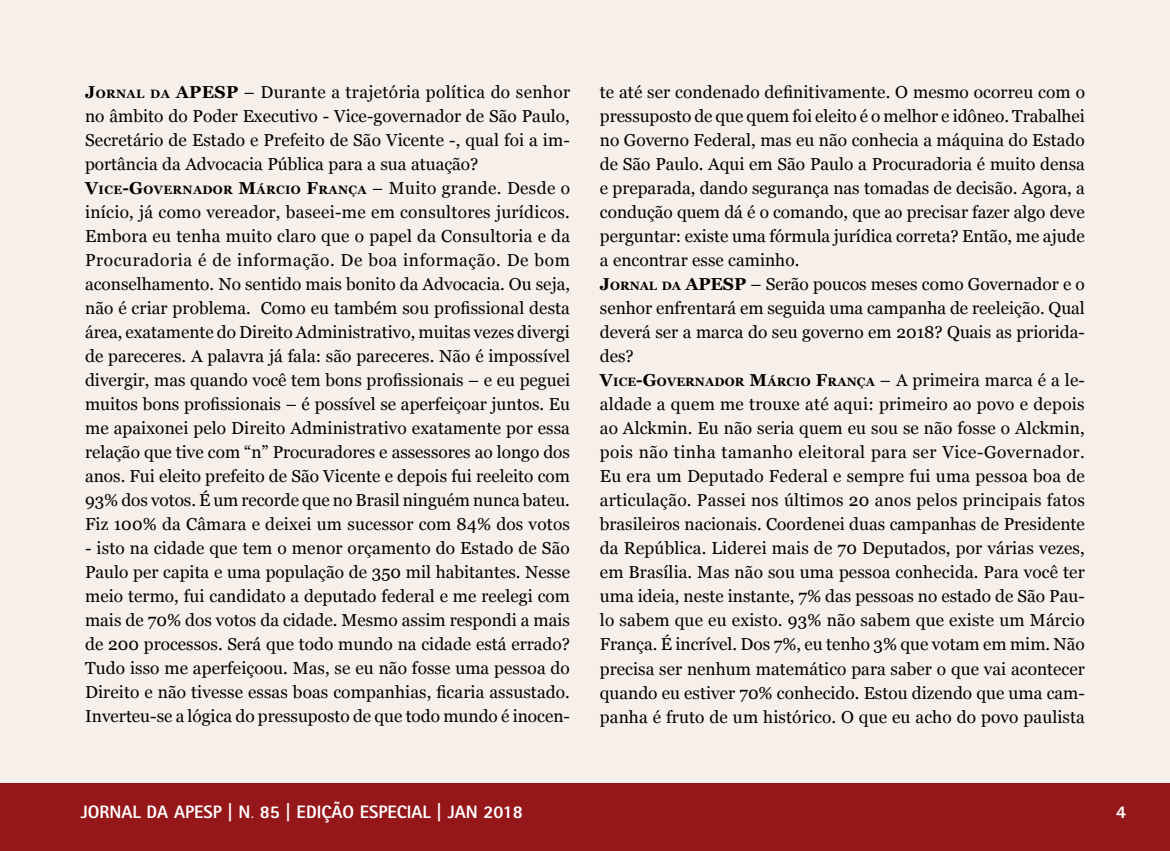
<style>
.page{position:relative;width:1170px;height:851px;background:#fff}
.page>*{position:absolute;margin:0;border:0;box-sizing:border-box;transform-origin:0 0}
.t1{font:800 18px "Rotis Sans Serif Std";color:#fff}
.t2{font:800 18px "Rotis Semi Sans Std";color:#fff}
.t3{font:17.25px/24px "Georgia";color:#000;text-align:justify}
.t4{font:700 12.15px "Georgia";letter-spacing:.02em;color:#000}
.s1{font-weight:700}
.s2{font-weight:700;font-size:12.15px}
.s3{font-size:17.25px}
.s4{font-weight:400;font-size:17.25px}
.s5{font-family:"Rotis Sans Serif";font-weight:300}
</style>
<div class="page">
<div style="left:0;top:783px;width:1169px;height:67px;background:#96171a"></div>
<div style="left:0;top:0;width:1169px;height:783px;background:#f7efe9"></div>
<p class="t3" style="left:85px;top:81px;width:486px"><span class="s1">J</span><span class="s2">ORNAL DA</span> <span class="s1">APESP</span> – Durante a trajetória política do senhor no âmbito do Poder Executivo - Vice-governador de São Paulo, Secretário de Estado e Prefeito de São Vicente -, qual foi a im&shy;portância da Advocacia Pública para a sua atuação?</p>
<p class="t4" style="left:85px;top:182px;width:486px"><span class="s3">V</span>ICE<span class="s3">-G</span>OVERNADOR <span class="s3">M</span>ÁRCIO <span class="s3">F</span>RANÇA <span class="s4">– Muito grande. Desde o</span></p>
<p class="t3" style="left:85px;top:201px;width:486px">início, já como vereador, baseei-me em consultores jurídicos.<br>Embora eu tenha muito claro que o papel da Consultoria e da Procuradoria é de informação. De boa informação. De bom aconselhamento. No sentido mais bonito da Advocacia. Ou seja, não é criar problema. Como eu também sou profissional desta área, exatamente do Direito Administrativo, muitas vezes divergi de pareceres. A palavra já fala: são pareceres. Não é impossível divergir, mas quando você tem bons profissionais – e eu peguei muitos bons profissionais – é possível se aperfeiçoar juntos. Eu me apaixonei pelo Direito Administrativo exatamente por essa relação que tive com “n” Procuradores e assessores ao longo dos anos. Fui eleito prefeito de São Vicente e depois fui reeleito com 93% dos votos. É um recorde que no Brasil ninguém nunca bateu.<br>Fiz 100% da Câmara e deixei um sucessor com 84% dos votos</p>
<p class="t3" style="left:85px;top:536px;width:486px">- isto na cidade que tem o menor orçamento do Estado de São Paulo per capita e uma população de 350 mil habitantes. Nesse meio termo, fui candidato a deputado federal e me reelegi com mais de 70% dos votos da cidade. Mesmo assim respondi a mais de 200 processos. Será que todo mundo na cidade está errado?<br>Tudo isso me aperfeiçoou. Mas, se eu não fosse uma pessoa do Direito e não tivesse essas boas companhias, ficaria assustado.<br>Inverteu-se a lógica do pressuposto de que todo mundo é inocen-</p>
<p class="t3" style="left:600px;top:80px;width:486px;text-align:left">te até ser condenado definitivamente. O mesmo ocorreu com o pressuposto de que quem foi eleito é o melhor e idôneo. Trabalhei no Governo Federal, mas eu não conhecia a máquina do Estado de São Paulo. Aqui em São Paulo a Procuradoria é muito densa e preparada, dando segurança nas tomadas de decisão. Agora, a condução quem dá é o comando, que ao precisar fazer algo deve perguntar: existe uma fórmula jurídica correta? Então, me ajude a encontrar esse caminho.<br><span class="s1">J</span><span class="s2">ORNAL DA</span> <span class="s1">APESP</span> – Serão poucos meses como Governador e o senhor enfrentará em seguida uma campanha de reeleição. Qual deverá ser a marca do seu governo em 2018? Quais as priorida&shy;des?</p>
<p class="t4" style="left:600px;top:374px;width:486px"><span class="s3">V</span>ICE<span class="s3">-G</span>OVERNADOR <span class="s3">M</span>ÁRCIO <span class="s3">F</span>RANÇA <span class="s4">– A primeira marca é a le-</span></p>
<p class="t3" style="left:600px;top:393px;width:486px">aldade a quem me trouxe até aqui: primeiro ao povo e depois ao Alckmin. Eu não seria quem eu sou se não fosse o Alckmin, pois não tinha tamanho eleitoral para ser Vice-Governador.<br>Eu era um Deputado Federal e sempre fui uma pessoa boa de articulação. Passei nos últimos 20 anos pelos principais fatos brasileiros nacionais. Coordenei duas campanhas de Presidente da República. Liderei mais de 70 Deputados, por várias vezes, em Brasília. Mas não sou uma pessoa conhecida. Para você ter uma ideia, neste instante, 7% das pessoas no estado de São Pau&shy;lo sabem que eu existo. 93% não sabem que existe um Márcio França. É incrível. Dos 7%, eu tenho 3% que votam em mim. Não precisa ser nenhum matemático para saber o que vai acontecer quando eu estiver 70% conhecido. Estou dizendo que uma cam&shy;panha é fruto de um histórico. O que eu acho do povo paulista</p>
<p class="t1" style="left:81px;top:800px;width:443px">JORNAL DA APESP | N<span class="s5">.</span> 85 | EDIÇÃO ESPECIAL | JAN 2018</p>
<p class="t2" style="left:1115px;top:800px;width:12px">4</p>
</div>
